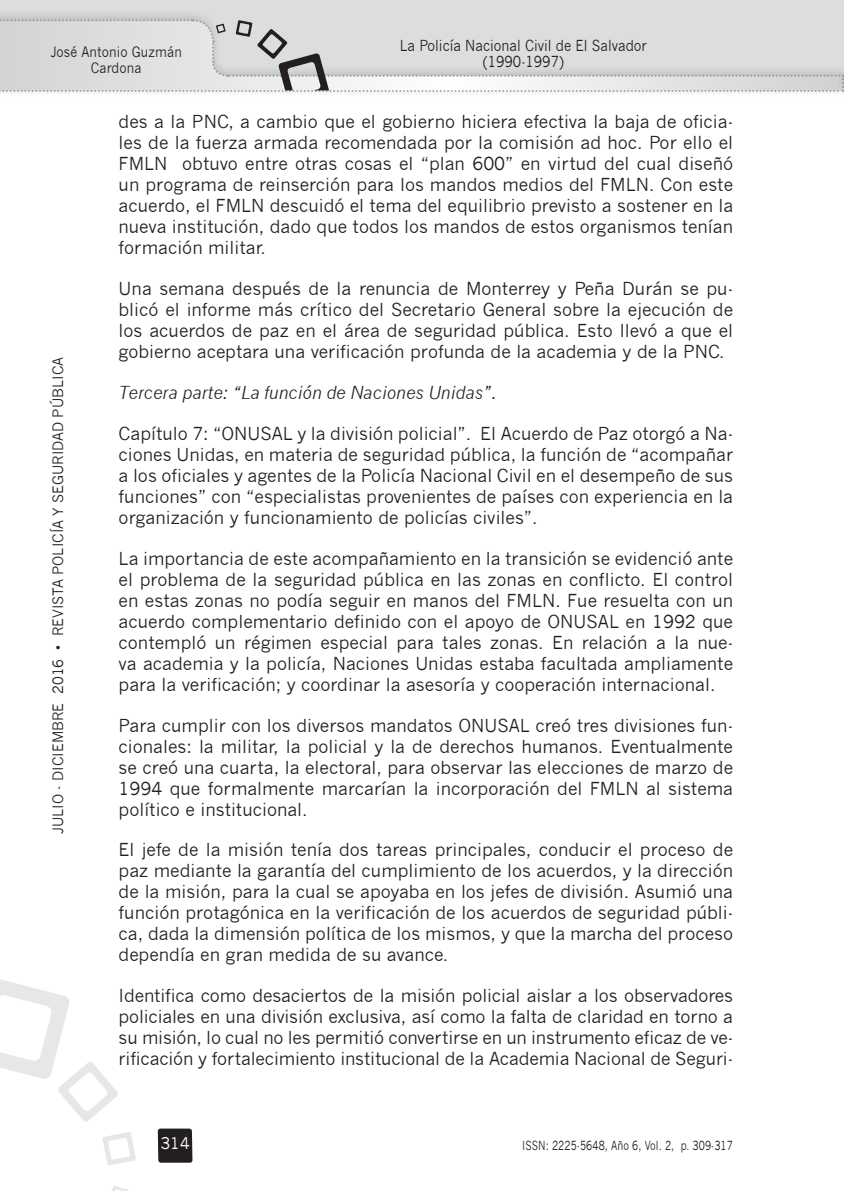
<style>
.page{position:relative;width:844px;height:1191px;background:#fff}
.page>*{position:absolute;margin:0;border:0;box-sizing:border-box;transform-origin:0 0}
.cuerpo_de_texto{font:17.5px/21px "News Gothic";color:#231f20;text-align:justify}
.cuerpo_de_texto-2{font:italic 17.5px "News Gothic";color:#231f20}
.t1{font:15.75px "News Gothic";color:#fff}
.t2{font:14.88px/15.8px "News Gothic";color:#231f20;text-align:center;scale:.9 1}
.t3{font:14px "News Gothic";color:#231f20}
.t4{font:14px/15.8px "News Gothic";color:#231f20;text-align:center;scale:.9 1}
.t5{font:12.25px "News Gothic";letter-spacing:.01em;color:#231f20;scale:.8 1}
</style>
<div class="page">
<div style="left:0;top:0;width:843px;height:90px;background:#dcdddf"></div>
<div style="left:0;top:8px;width:843px;height:90px;background:#231f20;opacity:.2"></div>
<div style="left:835px;top:8px;width:8px;height:90px;background:#231f20;opacity:.2"></div>
<svg style="left:0;top:19px;width:844px;height:73px"></svg>
<svg style="left:102px;top:1132px;width:34px;height:33px"></svg>
<svg style="left:112px;top:1186px;width:17px;height:5px"></svg>
<svg style="left:0;top:979px;width:118px;height:143px"></svg>
<svg style="left:158px;top:1128px;width:34px;height:34px"></svg>
<p class="t4" style="left:50px;top:44px;width:147px">José Antonio Guzmán<br>Cardona</p>
<p class="t2" style="left:400px;top:38px;width:276px">La Policía Nacional Civil de El Salvador (1990-1997)</p>
<p class="t3" style="left:50px;top:834px;width:478px;rotate:-90deg">JULIO - DICIEMBRE 2016 • REVISTA POLICÍA Y SEGURIDAD PÚBLICA</p>
<p class="cuerpo_de_texto" style="left:119px;top:111px;width:616px">des a la PNC, a cambio que el gobierno hiciera efectiva la baja de oficia&shy;les de la fuerza armada recomendada por la comisión ad hoc. Por ello el FMLN obtuvo entre otras cosas el “plan 600” en virtud del cual diseñó un programa de reinserción para los mandos medios del FMLN. Con este acuerdo, el FMLN descuidó el tema del equilibrio previsto a sostener en la nueva institución, dado que todos los mandos de estos organismos tenían formación militar.</p>
<p class="cuerpo_de_texto" style="left:119px;top:278px;width:616px">Una semana después de la renuncia de Monterrey y Peña Durán se pu&shy;blicó el informe más crítico del Secretario General sobre la ejecución de los acuerdos de paz en el área de seguridad pública. Esto llevó a que el gobierno aceptara una verificación profunda de la academia y de la PNC.</p>
<p class="cuerpo_de_texto-2" style="left:119px;top:382px;width:379px">Tercera parte: “La función de Naciones Unidas”.</p>
<p class="cuerpo_de_texto" style="left:119px;top:423px;width:616px">Capítulo 7: “ONUSAL y la división policial”. El Acuerdo de Paz otorgó a Na&shy;ciones Unidas, en materia de seguridad pública, la función de “acompañar a los oficiales y agentes de la Policía Nacional Civil en el desempeño de sus funciones” con “especialistas provenientes de países con experiencia en la organización y funcionamiento de policías civiles”.</p>
<p class="cuerpo_de_texto" style="left:119px;top:548px;width:616px">La importancia de este acompañamiento en la transición se evidenció ante el problema de la seguridad pública en las zonas en conflicto. El control en estas zonas no podía seguir en manos del FMLN. Fue resuelta con un acuerdo complementario definido con el apoyo de ONUSAL en 1992 que contempló un régimen especial para tales zonas. En relación a la nue&shy;va academia y la policía, Naciones Unidas estaba facultada ampliamente para la verificación; y coordinar la asesoría y cooperación internacional.</p>
<p class="cuerpo_de_texto" style="left:119px;top:714px;width:616px">Para cumplir con los diversos mandatos ONUSAL creó tres divisiones fun&shy;cionales: la militar, la policial y la de derechos humanos. Eventualmente se creó una cuarta, la electoral, para observar las elecciones de marzo de 1994 que formalmente marcarían la incorporación del FMLN al sistema político e institucional.</p>
<p class="cuerpo_de_texto" style="left:119px;top:839px;width:616px">El jefe de la misión tenía dos tareas principales, conducir el proceso de paz mediante la garantía del cumplimiento de los acuerdos, y la dirección de la misión, para la cual se apoyaba en los jefes de división. Asumió una función protagónica en la verificación de los acuerdos de seguridad públi&shy;ca, dada la dimensión política de los mismos, y que la marcha del proceso dependía en gran medida de su avance.</p>
<p class="cuerpo_de_texto" style="left:119px;top:985px;width:616px">Identifica como desaciertos de la misión policial aislar a los observadores policiales en una división exclusiva, así como la falta de claridad en torno a su misión, lo cual no les permitió convertirse en un instrumento eficaz de ve&shy;rificación y fortalecimiento institucional de la Academia Nacional de Seguri-</p>
<p class="t1" style="left:160px;top:1134px;width:31px">314</p>
<p class="t5" style="left:522px;top:1138px;width:265px">ISSN: 2225-5648, Año 6, Vol. 2, p. 309-317</p>
</div>
